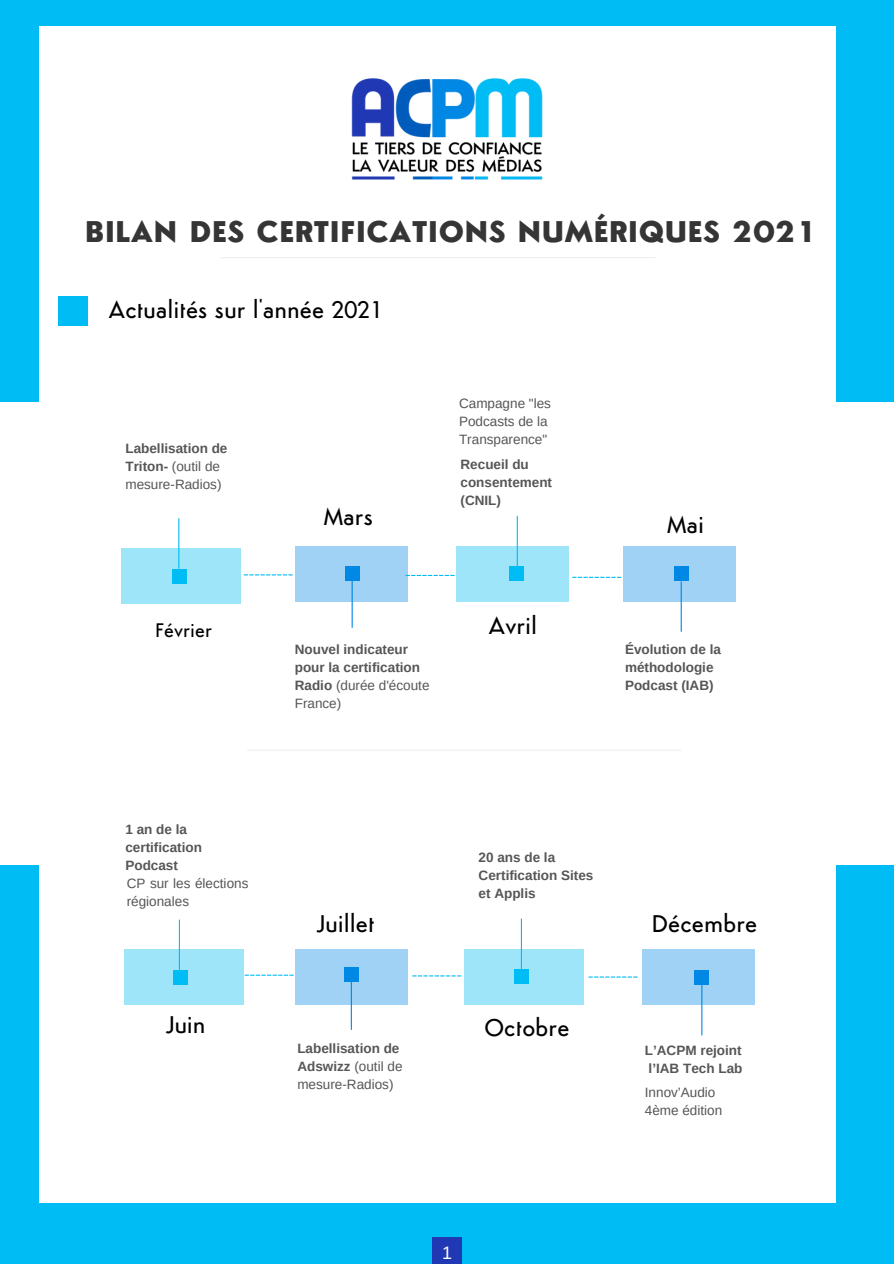
<style>
.page{position:relative;width:894px;height:1264px;background:#fff}
.page>*{position:absolute;margin:0;border:0;box-sizing:border-box;transform-origin:0 0}
.t1{font:700 29.85px "Semplicita";color:#353535}
.t2{font:500 24px "Semplicita";color:#000}
.t3{font:500 19.5px "Semplicita";color:#000}
.t4{font:18px "Arimo";color:#fff}
.t5{font:700 13.5px/18px "Arimo";color:#565656}
.t6{font:13.5px/18px "Arimo";color:#565656}
.s1{font-weight:400}
</style>
<div class="page">
<div style="left:0;top:0;width:893px;height:1263px;background:#00bcf4"></div>
<div style="left:0;top:402px;width:893px;height:463px;background:#fff"></div>
<div style="left:40px;top:26px;width:795px;height:1176px;background:#fff"></div>
<hr style="left:221px;top:257px;width:433px;height:1px;background:#eee">
<div style="left:432px;top:1237px;width:30px;height:26px;background:#2038b4"></div>
<img style="left:351px;top:78px;width:192px;height:102px">
<div style="left:121px;top:549px;width:119px;height:55px;background:#9fe5fa"></div>
<div style="left:58px;top:297px;width:30px;height:29px;background:#00bcf4"></div>
<div style="left:172px;top:569px;width:15px;height:14px;background:#00bcf4"></div>
<div style="left:294px;top:546px;width:113px;height:55px;background:#9fd2f4"></div>
<div style="left:456px;top:546px;width:113px;height:55px;background:#9fe5fa"></div>
<hr style="left:351px;top:578px;width:1px;height:49px;background:#0088e4">
<div style="left:345px;top:566px;width:14px;height:14px;background:#0088e4"></div>
<div style="left:509px;top:566px;width:15px;height:15px;background:#00bcf4"></div>
<div style="left:623px;top:546px;width:112px;height:55px;background:#9fd2f4"></div>
<div style="left:673px;top:566px;width:15px;height:14px;background:#0088e4"></div>
<div style="left:124px;top:949px;width:120px;height:55px;background:#9fe5fa"></div>
<div style="left:173px;top:969px;width:15px;height:15px;background:#00bcf4"></div>
<div style="left:294px;top:949px;width:113px;height:55px;background:#9fd2f4"></div>
<div style="left:344px;top:967px;width:14px;height:14px;background:#0088e4"></div>
<div style="left:464px;top:949px;width:120px;height:55px;background:#9fe5fa"></div>
<div style="left:642px;top:949px;width:112px;height:55px;background:#9fd2f4"></div>
<div style="left:514px;top:969px;width:14px;height:14px;background:#00bcf4"></div>
<div style="left:693px;top:969px;width:15px;height:15px;background:#0088e4"></div>
<hr style="left:247px;top:749px;width:434px;height:1px;background:#eee">
<svg style="left:243px;top:574px;width:50px;height:1px"></svg>
<svg style="left:405px;top:575px;width:49px;height:1px"></svg>
<hr style="left:178px;top:519px;width:1px;height:49px;background:#00bcf4">
<hr style="left:516px;top:516px;width:1px;height:50px;background:#00bcf4">
<svg style="left:572px;top:576px;width:49px;height:2px"></svg>
<hr style="left:680px;top:582px;width:1px;height:49px;background:#0088e4">
<hr style="left:179px;top:920px;width:1px;height:49px;background:#00bcf4">
<hr style="left:351px;top:979px;width:1px;height:50px;background:#0088e4">
<hr style="left:701px;top:985px;width:1px;height:50px;background:#0088e4">
<hr style="left:520px;top:919px;width:2px;height:49px;background:#00bcf4">
<svg style="left:588px;top:976px;width:49px;height:1px"></svg>
<svg style="left:412px;top:975px;width:49px;height:1px"></svg>
<svg style="left:244px;top:974px;width:49px;height:1px"></svg>
<p class="t1" style="left:85px;top:220px;width:733px">BILAN DES CERTIFICATIONS NUMÉRIQUES 2021</p>
<p class="t2" style="left:108px;top:300px;width:276px">Actualités sur l'année 2021</p>
<p class="t5" style="left:125px;top:439px;width:103px">Labellisation de<br>Triton- <span class="s1">(outil de mesure-Radios)</span></p>
<p class="t2" style="left:324px;top:507px;width:51px">Mars</p>
<p class="t6" style="left:459px;top:394px;width:93px">Campagne "les<br>Podcasts de la<br>Transparence"</p>
<p class="t5" style="left:460px;top:455px;width:93px">Recueil du consentement</p>
<p class="t5" style="left:460px;top:492px;width:42px">(CNIL)</p>
<p class="t3" style="left:156px;top:622px;width:58px">Février</p>
<p class="t5" style="left:295px;top:640px;width:136px">Nouvel indicateur pour la certification<br>Radio <span class="s1">(durée d'écoute<br>France)</span></p>
<p class="t2" style="left:488px;top:616px;width:51px">Avril</p>
<p class="t2" style="left:667px;top:515px;width:39px">Mai</p>
<p class="t5" style="left:625px;top:640px;width:97px">Évolution de la méthodologie</p>
<p class="t5" style="left:625px;top:676px;width:90px">Podcast (IAB)</p>
<p class="t5" style="left:125px;top:820px;width:78px">1 an de la certification<br>Podcast</p>
<p class="t6" style="left:127px;top:874px;width:123px">CP sur les élections régionales</p>
<p class="t2" style="left:166px;top:1015px;width:41px">Juin</p>
<p class="t2" style="left:316px;top:914px;width:60px">Juillet</p>
<p class="t5" style="left:478px;top:848px;width:116px">20 ans de la<br>Certification Sites et Applis</p>
<p class="t2" style="left:484px;top:1018px;width:86px">Octobre</p>
<p class="t2" style="left:652px;top:914px;width:106px">Décembre</p>
<p class="t5" style="left:297px;top:1039px;width:107px">Labellisation de<br>Adswizz <span class="s1">(outil de mesure-Radios)</span></p>
<p class="t5" style="left:644px;top:1041px;width:99px">L’ACPM rejoint l’IAB Tech Lab</p>
<p class="t6" style="left:644px;top:1083px;width:79px">Innov’Audio<br>4ème édition</p>
<p class="t4" style="left:442px;top:1242px;width:12px">1</p>
</div>
